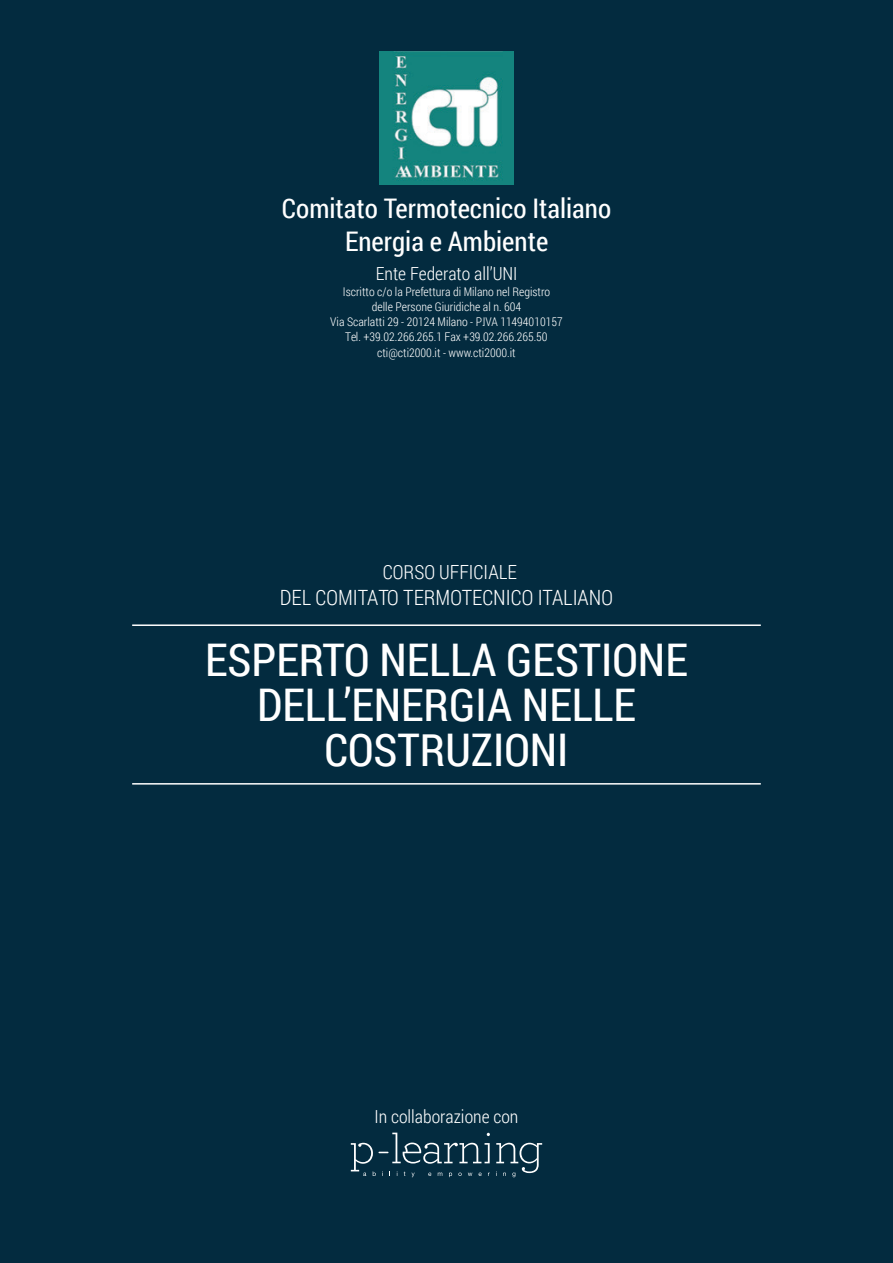
<style>
.page{position:relative;width:893px;height:1263px;background:#032b3f}
.page>*{position:absolute;margin:0;border:0;box-sizing:border-box;transform-origin:0 0}
.t1{font:45px/45px "Roboto Condensed";color:#fff;text-align:center}
.t2{font:27px/33px "Roboto Condensed";color:#fff;text-align:center}
.t3{font:300 21px "Roboto Condensed";color:#fff}
.t4{font:300 19.5px "Roboto Condensed";color:#fff}
.t5{font:300 18px "Roboto Condensed";color:#fff}
.t6{font:300 12px/15.3px "Roboto Condensed";color:#fff;text-align:center}
</style>
<div class="page">
<svg style="left:351px;top:1132px;width:139px;height:45px"></svg>
<svg style="left:496px;top:1143px;width:46px;height:34px"></svg>
<hr style="left:132px;top:624px;width:629px;height:2px;background:#fff">
<hr style="left:132px;top:783px;width:629px;height:1px;background:#fff">
<img style="left:380px;top:51px;width:133px;height:134px">
<h2 class="t2" style="left:282px;top:191px;width:331px">Comitato Termotecnico Italiano<br>Energia e Ambiente</h2>
<h3 class="t5" style="left:376px;top:262px;width:143px">Ente Federato all’UNI</h3>
<p class="t6" style="left:330px;top:283px;width:234px">Iscritto c/o la Prefettura di Milano nel Registro<br>delle Persone Giuridiche al n. 604<br>Via Scarlatti 29 - 20124 Milano - P.IVA 11494010157<br>Tel. +39.02.266.265.1 Fax +39.02.266.265.50 cti@cti2000.it - www.cti2000.it</p>
<h3 class="t4" style="left:383px;top:558px;width:136px">CORSO UFFICIALE</h3>
<h3 class="t3" style="left:280px;top:583px;width:335px">DEL COMITATO TERMOTECNICO ITALIANO</h3>
<h1 class="t1" style="left:205px;top:636px;width:484px">ESPERTO NELLA GESTIONE<br>DELL’ENERGIA NELLE<br>COSTRUZIONI</h1>
<h3 class="t5" style="left:375px;top:1104px;width:145px">In collaborazione con</h3>
</div>
